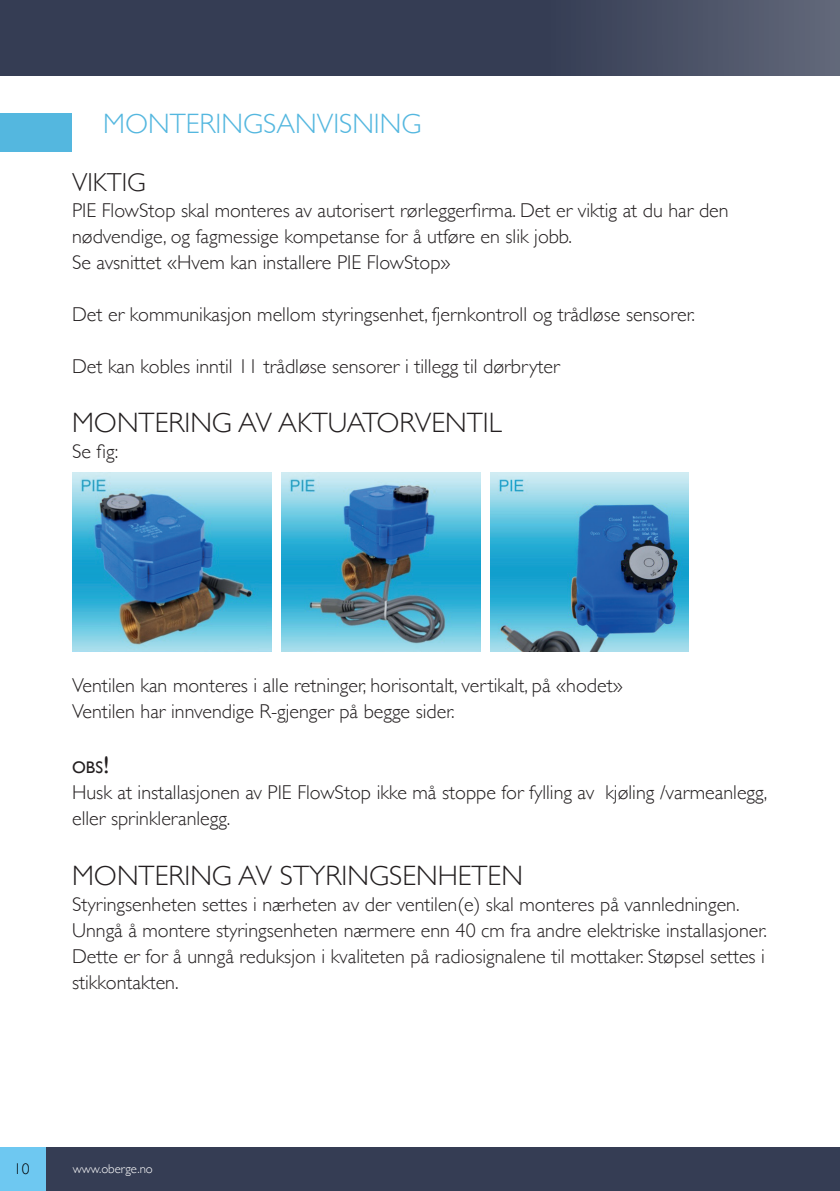
<style>
.page{position:relative;width:840px;height:1191px;background:#fff}
.page>*{position:absolute;margin:0;border:0;box-sizing:border-box;transform-origin:0 0}
.t1{font:300 28px "Gill Sans";color:#231f20}
.t2{font:300 28px "Gill Sans";color:#54b7df}
.t3{font:300 26px "Gill Sans";color:#231f20}
.t4{font:300 20px/26px "Gill Sans";color:#231f20}
.t5{font:16.8px "Gill Sans";color:#231f20}
.t6{font:300 15.6px "Gill Sans";color:#000001}
.t7{font:300 12.8px "Gill Sans";color:#fff}
.s1{font-size:24px}
</style>
<div class="page">
<div style="left:0;top:1147px;width:839px;height:44px;background:#353d54"></div>
<div style="left:0;top:1147px;width:45px;height:44px;background:#6ec8f1"></div>
<svg style="left:0;top:0;width:839px;height:76px;background:#3c445a"></svg>
<img style="left:73px;top:472px;width:198px;height:180px">
<img style="left:281px;top:472px;width:199px;height:180px">
<img style="left:490px;top:472px;width:198px;height:180px">
<div style="left:0;top:113px;width:72px;height:39px;background:#54b7df"></div>
<h1 class="t2" style="left:103px;top:102px;width:319px">MONTERINGSANVISNING</h1>
<h2 class="t3" style="left:72px;top:161px;width:75px">VIKTIG</h2>
<p class="t4" style="left:72px;top:196px;width:657px">PIE FlowStop skal monteres av autorisert rørleggerfirma. Det er viktig at du har den nødvendige, og fagmessige kompetanse for å utføre en slik jobb.<br>Se avsnittet «Hvem kan installere PIE FlowStop»</p>
<p class="t4" style="left:72px;top:300px;width:624px">Det er kommunikasjon mellom styringsenhet, fjernkontroll og trådløse sensorer.</p>
<p class="t4" style="left:72px;top:352px;width:489px">Det kan kobles inntil 11 trådløse sensorer i tillegg til dørbryter</p>
<h1 class="t1" style="left:72px;top:401px;width:431px">MONTERING AV AKTUATORVENTIL</h1>
<p class="t4" style="left:72px;top:438px;width:48px">Se fig:</p>
<p class="t4" style="left:72px;top:672px;width:552px">Ventilen kan monteres i alle retninger, horisontalt, vertikalt, på «hodet»<br>Ventilen har innvendige R-gjenger på begge sider.</p>
<p class="t5" style="left:72px;top:757px;width:39px">obs<span class="s1">!</span></p>
<p class="t4" style="left:72px;top:778px;width:696px">Husk at installasjonen av PIE FlowStop ikke må stoppe for fylling av kjøling /varmeanlegg, eller sprinkleranlegg.</p>
<h1 class="t1" style="left:72px;top:853px;width:452px">MONTERING AV STYRINGSENHETEN</h1>
<p class="t4" style="left:72px;top:890px;width:696px">Styringsenheten settes i nærheten av der ventilen(e) skal monteres på vannledningen.<br>Unngå å montere styringsenheten nærmere enn 40 cm fra andre elektriske installasjoner.<br>Dette er for å unngå reduksjon i kvaliteten på radiosignalene til mottaker. Støpsel settes i stikkontakten.</p>
<p class="t6" style="left:14px;top:1157px;width:17px">10</p>
<p class="t7" style="left:73px;top:1158px;width:82px">www.oberge.no</p>
</div>
